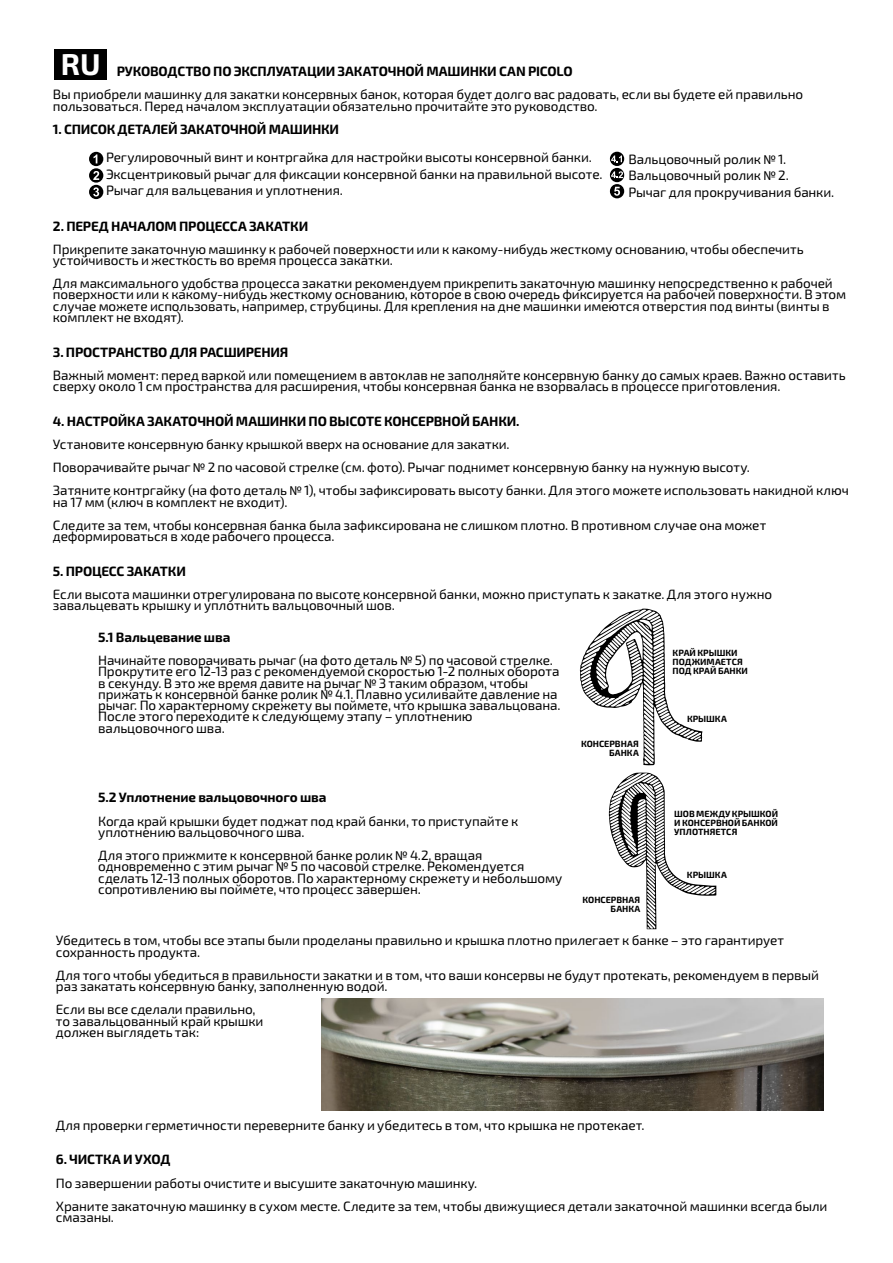
<style>
.page{position:relative;width:893px;height:1263px;background:#fff}
.page>*{position:absolute;margin:0;border:0;box-sizing:border-box;transform-origin:0 0}
.t1{font:700 30px "Exo 2";color:#fff}
.t2{font:13.5px/11.2px "Exo 2";letter-spacing:-.01em;color:#000}
.t3{font:700 13.5px "Exo 2";letter-spacing:-.015em;color:#000}
.t4{font:700 9px/9px "Exo 2";color:#000;text-align:right}
.s1{font-family:"Myriad Pro"}
.s2{font-weight:700}
</style>
<div class="page">
<svg style="left:609px;top:772px;width:107px;height:157px"></svg>
<svg style="left:580px;top:609px;width:122px;height:156px"></svg>
<div style="left:54px;top:50px;width:53px;height:30px;background:#000"></div>
<svg style="left:89px;top:168px;width:14px;height:15px"></svg>
<svg style="left:93px;top:171px;width:6px;height:9px"></svg>
<div style="left:89px;top:152px;width:14px;height:14px;background:#000;border-radius:50%"></div>
<svg style="left:93px;top:154px;width:4px;height:9px"></svg>
<div style="left:89px;top:185px;width:14px;height:14px;background:#000;border-radius:50%"></div>
<svg style="left:93px;top:187px;width:6px;height:10px"></svg>
<div style="left:610px;top:184px;width:14px;height:14px;background:#000;border-radius:50%"></div>
<svg style="left:614px;top:187px;width:6px;height:9px"></svg>
<div style="left:610px;top:168px;width:14px;height:14px;background:#000;border-radius:50%"></div>
<svg style="left:611px;top:171px;width:12px;height:7px"></svg>
<div style="left:610px;top:152px;width:14px;height:14px;background:#000;border-radius:50%"></div>
<svg style="left:611px;top:155px;width:11px;height:7px"></svg>
<img style="left:321px;top:999px;width:502px;height:111px">
<h1 class="t1" style="left:61px;top:47px;width:41px">RU</h1>
<p class="t3" style="left:117px;top:63px;width:458px">РУКОВОДСТВО ПО ЭКСПЛУАТАЦИИ ЗАКАТОЧНОЙ МАШИНКИ CAN PICOLO</p>
<p class="t2" style="left:53px;top:89px;width:752px">Вы приобрели машинку для закатки консервных банок, которая будет долго вас радовать, если вы будете ей правильно пользоваться. Перед началом эксплуатации обязательно прочитайте это руководство.</p>
<p class="t3" style="left:53px;top:121px;width:288px">1. СПИСОК ДЕТАЛЕЙ ЗАКАТОЧНОЙ МАШИНКИ</p>
<p class="t2" style="left:106px;top:150px;width:498px;line-height:16.5px">Регулировочный винт и контргайка для настройки высоты консервной банки.<br>Эксцентриковый рычаг для фиксации консервной банки на правильной высоте.<br>Рычаг для вальцевания и уплотнения.</p>
<p class="t3" style="left:53px;top:218px;width:257px">2. ПЕРЕД НАЧАЛОМ ПРОЦЕССА ЗАКАТКИ</p>
<p class="t2" style="left:53px;top:244px;width:752px">Прикрепите закаточную машинку к рабочей поверхности или к какому-нибудь жесткому основанию, чтобы обеспечить устойчивость и жесткость во время процесса закатки.</p>
<p class="t2" style="left:53px;top:278px;width:795px">Для максимального удобства процесса закатки рекомендуем прикрепить закаточную машинку непосредственно к рабочей поверхности или к какому-нибудь жесткому основанию, которое в свою очередь фиксируется на рабочей поверхности. В этом случае можете использовать, например, струбцины. Для крепления на дне машинки имеются отверстия под винты (винты в комплект не входят).</p>
<p class="t3" style="left:53px;top:344px;width:237px">3. ПРОСТРАНСТВО ДЛЯ РАСШИРЕНИЯ</p>
<p class="t2" style="left:53px;top:370px;width:794px">Важный момент: перед варкой или помещением в автоклав не заполняйте консервную банку до самых краев. Важно оставить сверху около 1 см пространства для расширения, чтобы консервная банка не взорвалась в процессе приготовления.</p>
<p class="t3" style="left:53px;top:413px;width:468px">4. НАСТРОЙКА ЗАКАТОЧНОЙ МАШИНКИ ПО ВЫСОТЕ КОНСЕРВНОЙ БАНКИ.</p>
<p class="t2" style="left:53px;top:433px;width:797px;line-height:23.2px">Установите консервную банку крышкой вверх на основание для закатки.<br>Поворачивайте рычаг <span class="s1">№</span> 2 по часовой стрелке (см. фото). Рычаг поднимет консервную банку на нужную высоту.<br>Затяните контргайку (на фото деталь <span class="s1">№</span> 1), чтобы зафиксировать высоту банки. Для этого можете использовать накидной ключ</p>
<p class="t2" style="left:53px;top:490px;width:715px;line-height:23.2px">на 17 мм (ключ в комплект не входит).<br>Следите за тем, чтобы консервная банка была зафиксирована не слишком плотно. В противном случае она может</p>
<p class="t2" style="left:53px;top:531px;width:283px">деформироваться в ходе рабочего процесса.</p>
<p class="t3" style="left:53px;top:563px;width:135px">5. ПРОЦЕСС ЗАКАТКИ</p>
<p class="t2" style="left:53px;top:589px;width:721px">Если высота машинки отрегулирована по высоте консервной банки, можно приступать к закатке. Для этого нужно завальцевать крышку и уплотнить вальцовочный шов.</p>
<p class="t2" style="left:628px;top:151px;width:207px;line-height:16.5px">Вальцовочный ролик <span class="s1">№</span> 1.<br>Вальцовочный ролик <span class="s1">№</span> 2.<br>Рычаг для прокручивания банки.</p>
<p class="t2" style="left:98px;top:626px;width:456px;line-height:23.2px"><span class="s2">5.1 Вальцевание шва<br></span>Начинайте поворачивать рычаг (на фото деталь <span class="s1">№</span> 5) по часовой стрелке.</p>
<p class="t2" style="left:98px;top:666px;width:464px">Прокрутите его 12-13 раз с рекомендуемой скоростью 1-2 полных оборота в секунду. В это же время давите на рычаг <span class="s1">№</span> 3 таким образом, чтобы прижать к консервной банке ролик <span class="s1">№</span> 4.1. Плавно усиливайте давление на рычаг. По характерному скрежету вы поймете, что крышка завальцована.<br>После этого переходите к следующему этапу – уплотнению вальцовочного шва.</p>
<p class="t3" style="left:98px;top:789px;width:230px">5.2 Уплотнение вальцовочного шва</p>
<p class="t2" style="left:98px;top:815px;width:422px">Когда край крышки будет поджат под край банки, то приступайте к уплотнению вальцовочного шва.</p>
<p class="t2" style="left:98px;top:850px;width:466px">Для этого прижмите к консервной банке ролик <span class="s1">№</span> 4.2, вращая одновременно с этим рычаг <span class="s1">№</span> 5 по часовой стрелке. Рекомендуется сделать 12-13 полных оборотов. По характерному скрежету и небольшому сопротивлению вы поймете, что процесс завершен.</p>
<p class="t4" style="left:581px;top:739px;width:59px">КОНСЕРВНАЯ<br>БАНКА</p>
<p class="t4" style="left:583px;top:896px;width:59px">КОНСЕРВНАЯ<br>БАНКА</p>
<p class="t4" style="left:673px;top:649px;width:77px;text-align:left">КРАЙ КРЫШКИ<br>ПОДЖИМАЕТСЯ<br>ПОД КРАЙ БАНКИ</p>
<p class="t4" style="left:687px;top:714px;width:41px">КРЫШКА</p>
<p class="t4" style="left:674px;top:810px;width:105px;text-align:justify">ШОВ МЕЖДУ КРЫШКОЙ И КОНСЕРВНОЙ БАНКОЙ УПЛОТНЯЕТСЯ</p>
<p class="t4" style="left:687px;top:871px;width:41px">КРЫШКА</p>
<p class="t2" style="left:56px;top:935px;width:730px">Убедитесь в том, чтобы все этапы были проделаны правильно и крышка плотно прилегает к банке – это гарантирует сохранность продукта.</p>
<p class="t2" style="left:56px;top:970px;width:765px">Для того чтобы убедиться в правильности закатки и в том, что ваши консервы не будут протекать, рекомендуем в первый раз закатать консервную банку, заполненную водой.</p>
<p class="t2" style="left:56px;top:1004px;width:209px">Если вы все сделали правильно, то завальцованный край крышки должен выглядеть так:</p>
<p class="t2" style="left:56px;top:1120px;width:590px">Для проверки герметичности переверните банку и убедитесь в том, что крышка не протекает.</p>
<p class="t3" style="left:56px;top:1151px;width:116px">6. ЧИСТКА И УХОД</p>
<p class="t2" style="left:56px;top:1171px;width:773px;line-height:23.2px">По завершении работы очистите и высушите закаточную машинку.<br>Храните закаточную машинку в сухом месте. Следите за тем, чтобы движущиеся детали закаточной машинки всегда были</p>
<p class="t2" style="left:56px;top:1212px;width:60px">смазаны.</p>
</div>
